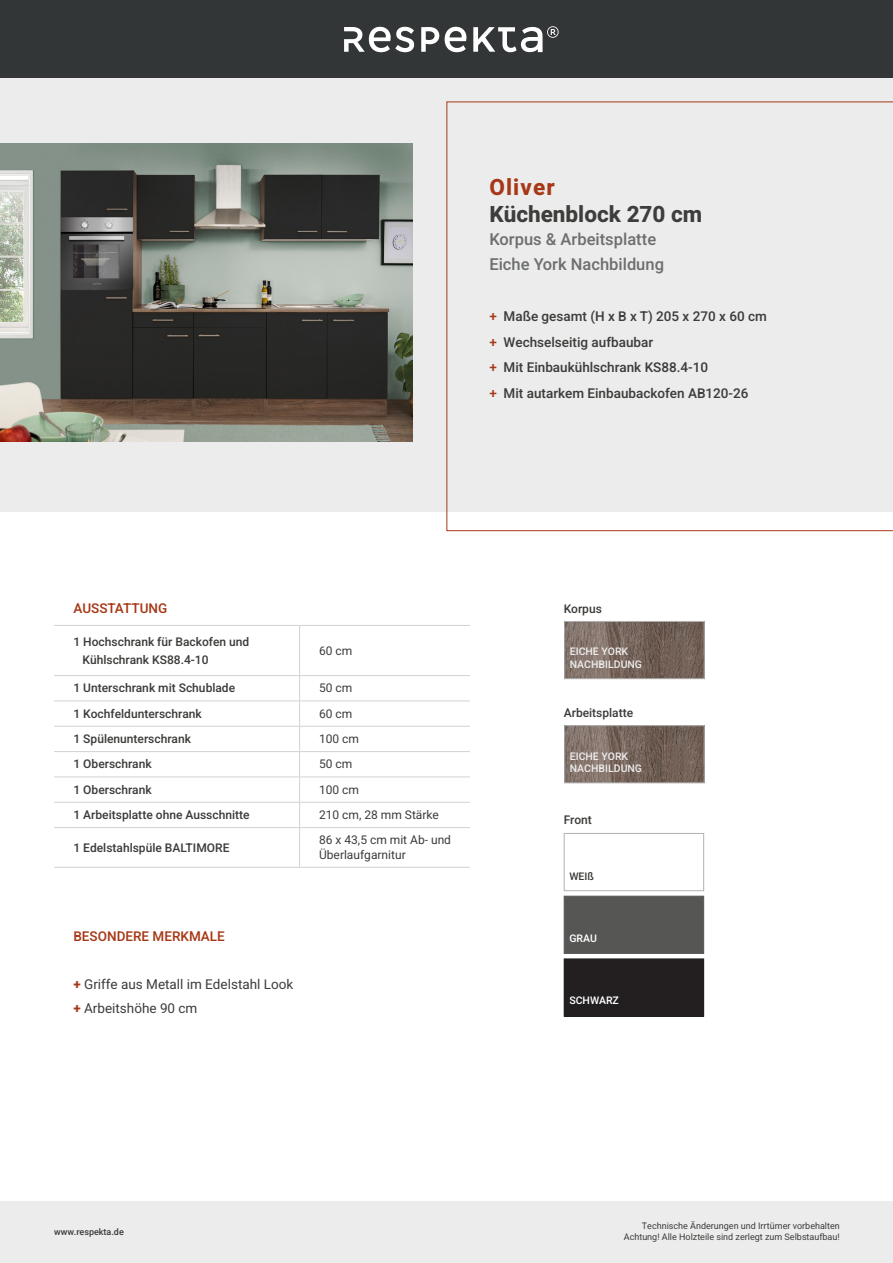
<style>
.page{position:relative;width:893px;height:1263px;background:#fff}
.page>*{position:absolute;margin:0;border:0;box-sizing:border-box;transform-origin:0 0}
.t1{font:800 22.5px "Heebo";color:#3d3d3b}
.t2{font:800 22.5px "Heebo";letter-spacing:.05em;color:#a73817}
.t3{font:500 16.5px "Heebo";color:#6e7070}
.t4{font:500 13.5px "Heebo";color:#3d3d3b}
.t5{font:13.5px "Heebo";color:#3d3d3b}
.t6{font:500 13.5px "Heebo";color:#a73817}
.t7{font:500 12px "Heebo";color:#3d3d3b}
.t8{font:12px/14.4px "Heebo";color:#3d3d3b}
.t9{font:500 10.5px "Heebo";color:#ececec}
.t10{font:500 10.5px "Heebo";color:#fff}
.t11{font:500 10.5px "Heebo";color:#3d3d3b}
.t12{font:9px "Heebo";color:#3d3d3b}
.t13{font:500 9px "Heebo";color:#3d3d3b}
.s1{color:#a73817}
.s2{font-weight:700;color:#a73817}
</style>
<div class="page">
<div style="left:0;top:1px;width:893px;height:511px;background:#ececec"></div>
<svg style="left:446px;top:102px;width:447px;height:429px"></svg>
<img style="left:0;top:143px;width:413px;height:299px">
<div style="left:0;top:1202px;width:893px;height:61px;background:#ececec"></div>
<div style="left:0;top:1px;width:893px;height:77px;background:#333637"></div>
<svg style="left:344px;top:27px;width:70px;height:25px"></svg>
<svg style="left:421px;top:27px;width:18px;height:25px"></svg>
<svg style="left:445px;top:27px;width:21px;height:25px"></svg>
<svg style="left:473px;top:26px;width:86px;height:26px"></svg>
<img style="left:567px;top:727px;width:135px;height:54px">
<div style="left:565px;top:725px;width:139px;height:58px;border:1px solid #b2b2b3"></div>
<img style="left:567px;top:623px;width:135px;height:54px">
<div style="left:565px;top:621px;width:139px;height:58px;border:1px solid #b2b2b3"></div>
<hr style="left:54px;top:625px;width:246px;height:1px;background:#d1d2d4">
<hr style="left:300px;top:625px;width:170px;height:1px;background:#d1d2d4">
<hr style="left:54px;top:675px;width:246px;height:1px;background:#d1d2d4">
<hr style="left:300px;top:675px;width:170px;height:1px;background:#d1d2d4">
<hr style="left:54px;top:700px;width:246px;height:1px;background:#d1d2d4">
<hr style="left:300px;top:700px;width:170px;height:1px;background:#d1d2d4">
<hr style="left:54px;top:726px;width:246px;height:1px;background:#d1d2d4">
<hr style="left:300px;top:726px;width:170px;height:1px;background:#d1d2d4">
<hr style="left:299px;top:626px;width:1px;height:49px;background:#d1d2d4">
<svg style="left:299px;top:676px;width:1px;height:151px"></svg>
<hr style="left:299px;top:828px;width:1px;height:39px;background:#d1d2d4">
<hr style="left:54px;top:751px;width:246px;height:1px;background:#d1d2d4">
<hr style="left:300px;top:751px;width:170px;height:1px;background:#d1d2d4">
<hr style="left:54px;top:776px;width:246px;height:1px;background:#d1d2d4">
<hr style="left:300px;top:776px;width:170px;height:1px;background:#d1d2d4">
<hr style="left:54px;top:802px;width:246px;height:1px;background:#d1d2d4">
<hr style="left:300px;top:802px;width:170px;height:1px;background:#d1d2d4">
<hr style="left:54px;top:827px;width:246px;height:1px;background:#d1d2d4">
<hr style="left:300px;top:827px;width:170px;height:1px;background:#d1d2d4">
<hr style="left:54px;top:867px;width:246px;height:1px;background:#d1d2d4">
<hr style="left:300px;top:867px;width:170px;height:1px;background:#d1d2d4">
<div style="left:564px;top:833px;width:140px;height:58px;border:1px solid #b2b2b3"></div>
<div style="left:564px;top:896px;width:140px;height:57px;background:#565655"></div>
<div style="left:564px;top:959px;width:140px;height:57px;background:#231f20"></div>
<p class="t2" style="left:489px;top:172px;width:67px">Oliver</p>
<p class="t1" style="left:489px;top:199px;width:214px">Küchenblock 270 cm</p>
<p class="t3" style="left:489px;top:228px;width:168px">Korpus &amp; Arbeitsplatte</p>
<p class="t3" style="left:489px;top:253px;width:176px">Eiche York Nachbildung</p>
<p class="t4" style="left:489px;top:307px;width:279px"><span class="s1">+</span> Maße gesamt (H x B x T) 205 x 270 x 60 cm</p>
<p class="t4" style="left:489px;top:333px;width:165px"><span class="s1">+</span> Wechselseitig aufbaubar</p>
<p class="t4" style="left:489px;top:358px;width:220px"><span class="s1">+</span> Mit Einbaukühlschrank KS88.4-10</p>
<p class="t4" style="left:489px;top:384px;width:261px"><span class="s1">+</span> Mit autarkem Einbaubackofen AB120-26</p>
<p class="t6" style="left:74px;top:598px;width:95px">AUSSTATTUNG</p>
<p class="t7" style="left:74px;top:633px;width:177px">1 Hochschrank für Backofen und</p>
<p class="t7" style="left:82px;top:651px;width:128px">Kühlschrank KS88.4-10</p>
<p class="t8" style="left:319px;top:643px;width:35px">60 cm</p>
<p class="t7" style="left:74px;top:680px;width:163px">1 Unterschrank mit Schublade</p>
<p class="t8" style="left:319px;top:681px;width:35px">50 cm</p>
<p class="t7" style="left:74px;top:705px;width:130px">1 Kochfeldunterschrank</p>
<p class="t8" style="left:319px;top:706px;width:35px">60 cm</p>
<p class="t7" style="left:74px;top:730px;width:119px">1 Spülenunterschrank</p>
<p class="t8" style="left:319px;top:732px;width:42px">100 cm</p>
<p class="t7" style="left:74px;top:756px;width:80px">1 Oberschrank</p>
<p class="t8" style="left:319px;top:757px;width:35px">50 cm</p>
<p class="t7" style="left:74px;top:781px;width:80px">1 Oberschrank</p>
<p class="t8" style="left:319px;top:782px;width:42px">100 cm</p>
<p class="t7" style="left:74px;top:806px;width:178px">1 Arbeitsplatte ohne Ausschnitte</p>
<p class="t8" style="left:319px;top:808px;width:121px">210 cm, 28 mm Stärke</p>
<p class="t7" style="left:74px;top:839px;width:157px">1 Edelstahlspüle BALTIMORE</p>
<p class="t8" style="left:319px;top:833px;width:133px">86 x 43,5 cm mit Ab- und<br>Überlaufgarnitur</p>
<p class="t6" style="left:73px;top:927px;width:153px">BESONDERE MERKMALE</p>
<p class="t5" style="left:73px;top:975px;width:221px"><span class="s2">+</span> Griffe aus Metall im Edelstahl Look</p>
<p class="t5" style="left:73px;top:999px;width:126px"><span class="s2">+</span> Arbeitshöhe 90 cm</p>
<p class="t7" style="left:564px;top:600px;width:40px">Korpus</p>
<p class="t9" style="left:570px;top:644px;width:60px">EICHE YORK</p>
<p class="t9" style="left:570px;top:657px;width:74px">NACHBILDUNG</p>
<p class="t7" style="left:564px;top:704px;width:71px">Arbeitsplatte</p>
<p class="t9" style="left:570px;top:748px;width:60px">EICHE YORK</p>
<p class="t9" style="left:570px;top:761px;width:74px">NACHBILDUNG</p>
<p class="t7" style="left:564px;top:812px;width:30px">Front</p>
<p class="t11" style="left:569px;top:869px;width:26px">WEIß</p>
<p class="t10" style="left:569px;top:930px;width:29px">GRAU</p>
<p class="t10" style="left:569px;top:993px;width:51px">SCHWARZ</p>
<p class="t13" style="left:54px;top:1225px;width:71px">www.respekta.de</p>
<p class="t12" style="left:642px;top:1220px;width:199px">Technische Änderungen und Irrtümer vorbehalten</p>
<p class="t12" style="left:624px;top:1231px;width:217px">Achtung! Alle Holzteile sind zerlegt zum Selbstaufbau!</p>
</div>
